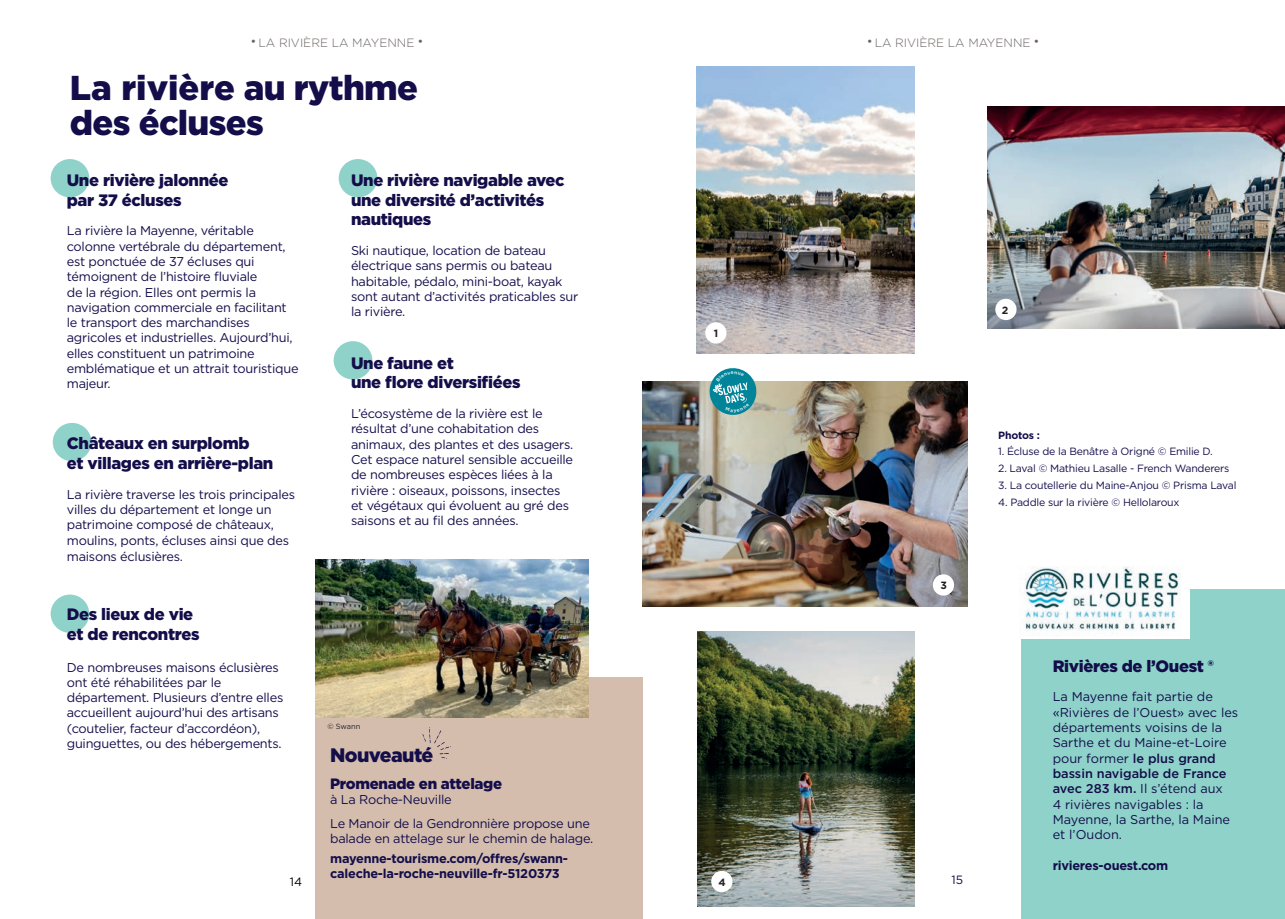
<style>
.page{position:relative;width:1285px;height:919px;background:#fff}
.page>*{position:absolute;margin:0;border:0;box-sizing:border-box;transform-origin:0 0}
.t1{font:900 34.5px/34.5px "Gotham";letter-spacing:-.02em;color:#130d4a}
.t2{font:900 19.5px "Gotham";letter-spacing:-.03em;color:#130d4a}
.t3{font:900 16.5px/19.8px "Gotham";letter-spacing:-.02em;color:#130d4a}
.t4{font:900 15px "Gotham";letter-spacing:-.02em;color:#130d4a}
.t5{font:12.75px/15.3px "Gotham";letter-spacing:-.02em;color:#130d4a}
.t6{font:12.75px/15.3px "Gotham";color:#130d4a}
.t7{font:700 12.75px/15.3px "Gotham";letter-spacing:-.02em;color:#130d4a}
.t8{font:300 12px "Gotham";color:#696362}
.t9{font:12px "Gotham";color:#130d4a}
.t10{font:12px "Gotham";color:#000}
.t11{font:10.5px "Gotham";letter-spacing:-.02em;color:#130d4a}
.t12{font:700 10.5px "Gotham";letter-spacing:-.02em;color:#130d4a}
.t13{font:700 10.5px "Gotham";color:#231f20}
.t14{font:7.5px "Gotham";letter-spacing:-.015em;color:#231f20}
.s1{font-family:"Brandon Grotesque";font-weight:700}
.s2{font-weight:500}
</style>
<div class="page">
<div style="left:51px;top:159px;width:38px;height:38px;background:#8ed2c9;border-radius:50%"></div>
<div style="left:53px;top:423px;width:38px;height:38px;background:#8ed2c9;border-radius:50%"></div>
<div style="left:51px;top:594px;width:38px;height:38px;background:#8ed2c9;border-radius:50%"></div>
<div style="left:338px;top:159px;width:39px;height:38px;background:#8ed2c9;border-radius:50%"></div>
<div style="left:333px;top:341px;width:39px;height:38px;background:#8ed2c9;border-radius:50%"></div>
<div style="left:315px;top:678px;width:327px;height:240px;background:#d4bdad"></div>
<img style="left:315px;top:559px;width:273px;height:158px">
<svg style="left:422px;top:727px;width:29px;height:31px"></svg>
<img style="left:697px;top:631px;width:216px;height:275px">
<img style="left:696px;top:67px;width:217px;height:286px">
<img style="left:642px;top:381px;width:325px;height:226px">
<img style="left:987px;top:106px;width:297px;height:222px">
<div style="left:1021px;top:589px;width:263px;height:329px;background:#8ed2c9"></div>
<div style="left:705px;top:322px;width:21px;height:21px;background:#fff;border-radius:50%"></div>
<div style="left:995px;top:299px;width:21px;height:21px;background:#fff;border-radius:50%"></div>
<div style="left:932px;top:574px;width:21px;height:21px;background:#fff;border-radius:50%"></div>
<div style="left:711px;top:870px;width:21px;height:22px;background:#fff;border-radius:50%"></div>
<img style="left:1019px;top:566px;width:170px;height:72px">
<svg style="left:707px;top:368px;width:51px;height:49px;background:#5aa8b1"></svg>
<p class="t8" style="left:251px;top:35px;width:173px"><span class="s1">•</span> LA RIVIÈRE LA MAYENNE <span class="s1">•</span></p>
<p class="t8" style="left:867px;top:35px;width:173px"><span class="s1">•</span> LA RIVIÈRE LA MAYENNE <span class="s1">•</span></p>
<h1 class="t1" style="left:70px;top:70px;width:349px">La rivière au rythme des écluses</h1>
<p class="t3" style="left:67px;top:170px;width:163px">Une rivière jalonnée par 37 écluses</p>
<p class="t5" style="left:67px;top:223px;width:233px">La rivière la Mayenne, véritable colonne vertébrale du département, est ponctuée de 37 écluses qui témoignent de l’histoire fluviale<br>de la région. Elles ont permis la navigation commerciale en facilitant le transport des marchandises agricoles et industrielles. Aujourd’hui, elles constituent un patrimoine emblématique et un attrait touristique majeur.</p>
<p class="t3" style="left:67px;top:433px;width:208px">Châteaux en surplomb<br>et villages en arrière-plan</p>
<p class="t5" style="left:67px;top:486px;width:230px">La rivière traverse les trois principales villes du département et longe un patrimoine composé de châteaux, moulins, ponts, écluses ainsi que des maisons éclusières.</p>
<p class="t3" style="left:351px;top:170px;width:215px">Une rivière navigable avec une diversité d’activités nautiques</p>
<p class="t5" style="left:351px;top:242px;width:229px">Ski nautique, location de bateau électrique sans permis ou bateau habitable, pédalo, mini-boat, kayak sont autant d’activités praticables sur la rivière.</p>
<p class="t3" style="left:351px;top:352px;width:171px">Une faune et<br>une flore diversifiées</p>
<p class="t5" style="left:351px;top:405px;width:224px">L’écosystème de la rivière est le résultat d’une cohabitation des animaux, des plantes et des usagers.<br>Cet espace naturel sensible accueille de nombreuses espèces liées à la rivière : oiseaux, poissons, insectes et végétaux qui évoluent au gré des saisons et au fil des années.</p>
<p class="t13" style="left:713px;top:326px;width:6px">1</p>
<p class="t13" style="left:940px;top:578px;width:8px">3</p>
<p class="t3" style="left:67px;top:604px;width:134px">Des lieux de vie et de rencontres</p>
<p class="t5" style="left:67px;top:659px;width:218px">De nombreuses maisons éclusières ont été réhabilitées par le département. Plusieurs d’entre elles accueillent aujourd’hui des artisans (coutelier, facteur d’accordéon), guinguettes, ou des hébergements.</p>
<p class="t10" style="left:290px;top:874px;width:14px">14</p>
<p class="t14" style="left:327px;top:722px;width:34px">© Swann</p>
<h2 class="t2" style="left:330px;top:741px;width:105px">Nouveauté</h2>
<p class="t4" style="left:330px;top:773px;width:173px">Promenade en attelage</p>
<p class="t5" style="left:330px;top:787px;width:261px;line-height:23.9px">à La Roche-Neuville<br>Le Manoir de la Gendronnière propose une</p>
<p class="t5" style="left:330px;top:830px;width:265px">balade en attelage sur le chemin de halage.</p>
<p class="t7" style="left:330px;top:850px;width:239px">mayenne-tourisme.com/offres/swann&shy;caleche-la-roche-neuville-fr-5120373</p>
<p class="t9" style="left:321px;top:872px;width:14px">14</p>
<p class="t9" style="left:951px;top:872px;width:13px">15</p>
<p class="t13" style="left:718px;top:875px;width:9px">4</p>
<p class="t13" style="left:1001px;top:303px;width:8px">2</p>
<p class="t12" style="left:998px;top:428px;width:43px">Photos :</p>
<p class="t11" style="left:998px;top:445px;width:216px">1. Écluse de la Benâtre à Origné © Emilie D.</p>
<p class="t11" style="left:998px;top:462px;width:233px">2. Laval © Mathieu Lasalle - French Wanderers</p>
<p class="t11" style="left:998px;top:478px;width:240px">3. La coutellerie du Maine-Anjou © Prisma Laval</p>
<p class="t11" style="left:998px;top:495px;width:183px">4. Paddle sur la rivière © Hellolaroux</p>
<p class="t3" style="left:1052px;top:655px;width:163px">Rivières de l’Ouest ®</p>
<p class="t6" style="left:1052px;top:689px;width:187px">La Mayenne fait partie de «Rivières de l’Ouest» avec les départements voisins de la<br>Sarthe et du Maine-et-Loire pour former <span class="s2">le plus grand bassin navigable de France avec 283 km.</span> Il s’étend aux<br>4 rivières navigables : la<br>Mayenne, la Sarthe, la Maine et l’Oudon.</p>
<p class="t7" style="left:1052px;top:857px;width:117px">rivieres-ouest.com</p>
</div>
